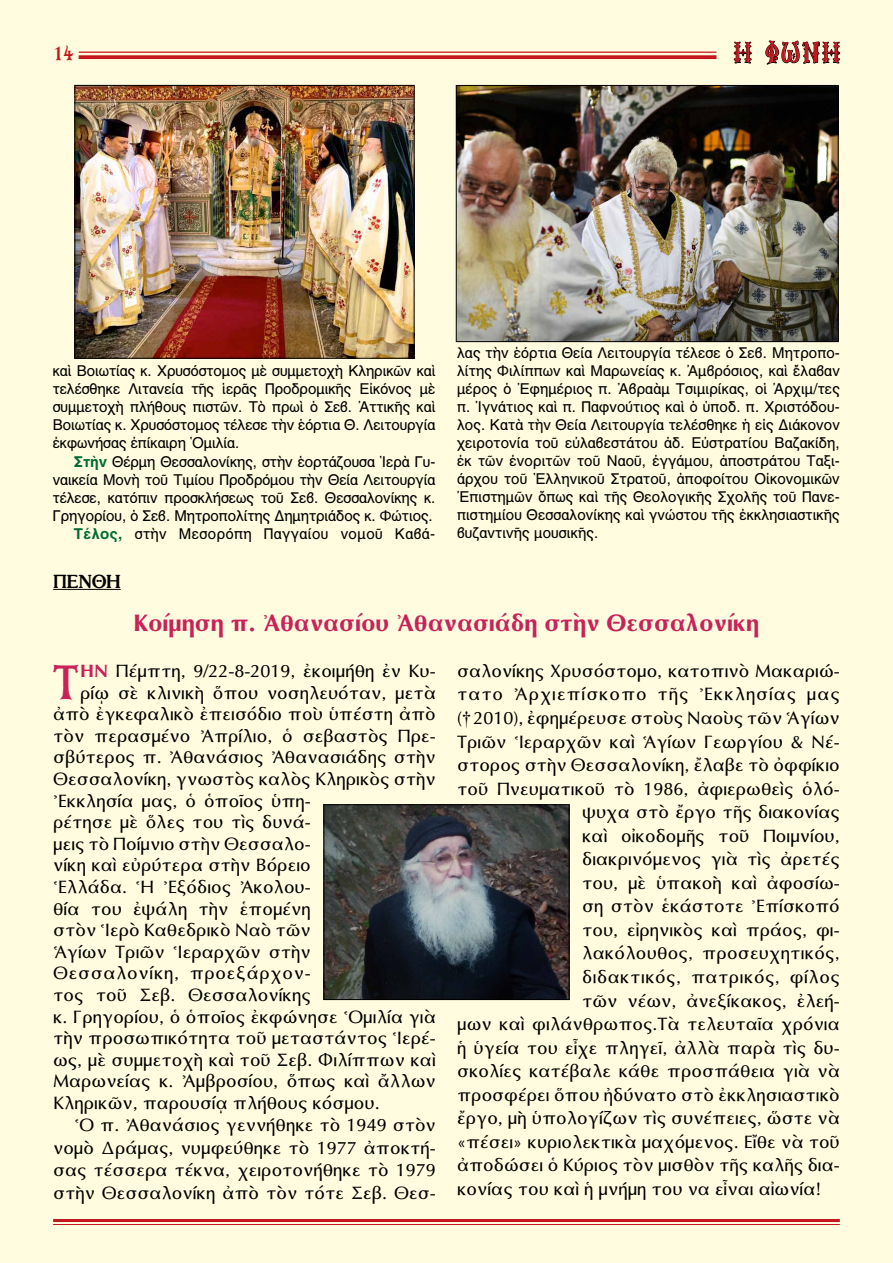
<style>
.page{position:relative;width:893px;height:1263px;background:#fffcdf}
.page>*{position:absolute;margin:0;border:0;box-sizing:border-box;transform-origin:0 0}
.t1{font:48.75px "BYZIMAK";color:#c82258}
.t2{font:27px "Mg Agia Sofia UC Normal";color:#c4161c}
.t3{font:24px "CTOS Optima Bold Test 2";color:#c82258}
.t4{font:19.5px "BYZIMAK";color:#c4161c}
.t5{font:18px "CTOS Optima Roman Test 2";color:#000}
.t6{font:18px "CTOS Optima Roman Test 2";letter-spacing:.05em;color:#000}
.t7{font:18px "CTOS Optima Roman Test 2";letter-spacing:.025em;color:#000}
.t8{font:18px "CTOS Optima Roman Test 2";letter-spacing:.04em;color:#000}
.t9{font:18px "CTOS Souvenir Medium Test 1";color:#000}
.t10{font:15px/18px "CTOS Helvetica Regular Test 1";color:#000;text-align:justify}
.s1{font-family:"CTOS Helvetica Bold Test 1";color:#006c32}
.s2{font-family:"Times New Roman"}
.s3{font-family:"CTOS Optima Bold Test 2";color:#c82258}
</style>
<div class="page">
<hr style="left:79px;top:52px;width:637px;height:1px;background:#c4161c">
<svg style="left:79px;top:55px;width:637px;height:4px;background:#c82629"></svg>
<hr style="left:53px;top:1219px;width:787px;height:3px;background:#c4161c">
<hr style="left:53px;top:1224px;width:787px;height:1px;background:#c4161c">
<svg style="left:734px;top:41px;width:18px;height:23px"></svg>
<svg style="left:765px;top:40px;width:75px;height:25px;background:#aba995"></svg>
<img style="left:77px;top:87px;width:335px;height:270px">
<div style="left:75px;top:85px;width:339px;height:274px;border:1px solid #000"></div>
<img style="left:458px;top:87px;width:378px;height:253px">
<div style="left:456px;top:85px;width:382px;height:257px;border:1px solid #000"></div>
<hr style="left:53px;top:589px;width:68px;height:1px;background:#000">
<img style="left:326px;top:806px;width:241px;height:192px">
<div style="left:324px;top:804px;width:245px;height:196px;border:1px solid #000"></div>
<p class="t4" style="left:53px;top:42px;width:22px">14</p>
<h2 class="t2" style="left:734px;top:41px;width:108px">Η ΦΩΝΗ</h2>
<p class="t10" style="left:53px;top:362px;width:384px">καὶ Βοιωτίας κ. Χρυσόστομος μὲ συμμετοχὴ Κληρικῶν καὶ τελέσθηκε Λιτανεία τῆς ἱερᾶς Προδρομικῆς Εἰκόνος μὲ συμμετοχὴ πλήθους πιστῶν. Τὸ πρωὶ ὁ Σεβ. Ἀττικῆς καὶ Βοιωτίας κ. Χρυσόστομος τέλεσε τὴν ἑόρτια Θ. Λειτουργία ἐκφωνήσας ἐπίκαιρη Ὁμιλία.</p>
<p class="t10" style="left:53px;top:452px;width:384px;text-align:right"><span class="s1">Στὴν</span> Θέρμη Θεσσαλονίκης, στὴν ἑορτάζουσα Ἱερὰ Γυ&shy;ναικεία Μονὴ τοῦ Τιμίου Προδρόμου τὴν Θεία Λειτουργία τέλεσε, κατόπιν προσκλήσεως τοῦ Σεβ. Θεσσαλονίκης κ.<br>Γρηγορίου, ὁ Σεβ. Μητροπολίτης Δημητριάδος κ. Φώτιος.<br><span class="s1">Τέλος,</span> στὴν Μεσορόπη Παγγαίου νομοῦ Καβά-</p>
<p class="t9" style="left:53px;top:570px;width:69px">πενθη</p>
<p class="t10" style="left:457px;top:344px;width:384px">λας τὴν ἑόρτια Θεία Λειτουργία τέλεσε ὁ Σεβ. Μητροπο&shy;λίτης Φιλίππων καὶ Μαρωνείας κ. Ἀμβρόσιος, καὶ ἔλαβαν μέρος ὁ Ἐφημέριος π. Ἀβραὰμ Τσιμιρίκας, οἱ Ἀρχιμ/τες π. Ἰγνάτιος καὶ π. Παφνούτιος καὶ ὁ ὑποδ. π. Χριστόδου&shy;λος. Κατὰ τὴν Θεία Λειτουργία τελέσθηκε ἡ εἰς Διάκονον χειροτονία τοῦ εὐλαβεστάτου ἀδ. Εὐστρατίου Βαζακίδη, ἐκ τῶν ἐνοριτῶν τοῦ Ναοῦ, ἐγγάμου, ἀποστράτου Ταξι&shy;άρχου τοῦ Ἑλληνικοῦ Στρατοῦ, ἀποφοίτου Οἰκονομικῶν Ἐπιστημῶν ὅπως καὶ τῆς Θεολογικῆς Σχολῆς τοῦ Πανε&shy;πιστημίου Θεσσαλονίκης καὶ γνώστου τῆς ἐκκλησιαστικῆς βυζαντινῆς μουσικῆς.</p>
<h3 class="t3" style="left:134px;top:609px;width:627px">Κοίμηση π. Ἀθανασίου Ἀθανασιάδη στὴν Θεσσαλονίκη</h3>
<p class="t5" style="left:457px;top:660px;width:384px">σαλονίκης Χρυσόστομο, κατοπινὸ Μακαριώ-</p>
<p class="t6" style="left:457px;top:684px;width:384px">τατο Ἀρχιεπίσκοπο τῆς Ἐκκλησίας μας</p>
<p class="t5" style="left:457px;top:707px;width:384px">(<span class="s2">†</span>2010), ἐφημέρευσε στοὺς Ναοὺς τῶν Ἁγίων</p>
<p class="t5" style="left:457px;top:731px;width:384px">Τριῶν Ἱεραρχῶν καὶ Ἁγίων Γεωργίου &amp; Νέ-</p>
<p class="t5" style="left:457px;top:754px;width:384px">στορος στὴν Θεσσαλονίκη, ἔλαβε τὸ ὀφφίκιο</p>
<p class="t5" style="left:457px;top:778px;width:384px">τοῦ Πνευματικοῦ τὸ 1986, ἀφιερωθεὶς ὁλό-</p>
<p class="t5" style="left:582px;top:802px;width:259px">ψυχα στὸ ἔργο τῆς διακονίας</p>
<p class="t5" style="left:582px;top:825px;width:259px">καὶ οἰκοδομῆς τοῦ Ποιμνίου,</p>
<p class="t5" style="left:582px;top:849px;width:259px">διακρινόμενος γιὰ τὶς ἀρετές</p>
<p class="t5" style="left:582px;top:872px;width:259px">του, μὲ ὑπακοὴ καὶ ἀφοσίω-</p>
<p class="t5" style="left:582px;top:896px;width:259px">ση στὸν ἑκάστοτε Ἐπίσκοπό</p>
<p class="t5" style="left:582px;top:919px;width:259px">του, εἰρηνικὸς καὶ πράος, φι-</p>
<p class="t5" style="left:582px;top:943px;width:259px">λακόλουθος, προσευχητικός,</p>
<p class="t7" style="left:582px;top:966px;width:259px">διδακτικός, πατρικός, φίλος</p>
<p class="t5" style="left:582px;top:990px;width:259px">τῶν νέων, ἀνεξίκακος, ἐλεή-</p>
<p class="t5" style="left:457px;top:1013px;width:384px">μων καὶ φιλάνθρωπος.Τὰ τελευταῖα χρόνια</p>
<p class="t5" style="left:457px;top:1037px;width:384px">ἡ ὑγεία του εἶχε πληγεῖ, ἀλλὰ παρὰ τὶς δυ-</p>
<p class="t5" style="left:457px;top:1061px;width:384px">σκολίες κατέβαλε κάθε προσπάθεια γιὰ νὰ</p>
<p class="t5" style="left:457px;top:1084px;width:384px">προσφέρει ὅπου ἠδύνατο στὸ ἐκκλησιαστικὸ</p>
<p class="t5" style="left:457px;top:1108px;width:384px">ἔργο, μὴ ὑπολογίζων τὶς συνέπειες, ὥστε νὰ</p>
<p class="t5" style="left:457px;top:1131px;width:384px">«πέσει» κυριολεκτικὰ μαχόμενος. Εἴθε νὰ τοῦ</p>
<p class="t5" style="left:457px;top:1155px;width:384px">ἀποδώσει ὁ Κύριος τὸν μισθὸν τῆς καλῆς δια-</p>
<p class="t5" style="left:457px;top:1178px;width:366px">κονίας του καὶ ἡ μνήμη του να εἶναι αἰωνία!</p>
<h1 class="t1" style="left:52px;top:652px;width:30px">Τ</h1>
<p class="t5" style="left:80px;top:660px;width:357px"><span class="s3">HN</span> Πέμπτη, 9/22-8-2019, ἐκοιμήθη ἐν Κυ-</p>
<p class="t5" style="left:80px;top:682px;width:357px">ρίῳ σὲ κλινικὴ ὅπου νοσηλευόταν, μετὰ</p>
<p class="t5" style="left:53px;top:704px;width:384px">ἀπὸ ἐγκεφαλικὸ ἐπεισόδιο ποὺ ὑπέστη ἀπὸ</p>
<p class="t5" style="left:53px;top:725px;width:384px">τὸν περασμένο Ἀπρίλιο, ὁ σεβαστὸς Πρε-</p>
<p class="t5" style="left:53px;top:747px;width:384px">σβύτερος π. Ἀθανάσιος Ἀθανασιάδης στὴν</p>
<p class="t5" style="left:53px;top:768px;width:384px">Θεσσαλονίκη, γνωστὸς καλὸς Κληρικὸς στὴν</p>
<p class="t5" style="left:53px;top:790px;width:259px">Ἐκκλησία μας, ὁ ὁποῖος ὑπη-</p>
<p class="t5" style="left:53px;top:812px;width:259px">ρέτησε μὲ ὅλες του τὶς δυνά-</p>
<p class="t5" style="left:53px;top:833px;width:259px">μεις τὸ Ποίμνιο στὴν Θεσσαλο-</p>
<p class="t5" style="left:53px;top:855px;width:259px">νίκη καὶ εὐρύτερα στὴν Βόρειο</p>
<p class="t5" style="left:53px;top:876px;width:259px">Ἑλλάδα. Ἡ Ἐξόδιος Ἀκολου-</p>
<p class="t5" style="left:53px;top:898px;width:259px">θία του ἐψάλη τὴν ἑπομένη</p>
<p class="t5" style="left:53px;top:920px;width:259px">στὸν Ἱερὸ Καθεδρικὸ Ναὸ τῶν</p>
<p class="t5" style="left:53px;top:941px;width:259px">Ἁγίων Τριῶν Ἱεραρχῶν στὴν</p>
<p class="t8" style="left:53px;top:963px;width:259px">Θεσσαλονίκη, προεξάρχον-</p>
<p class="t5" style="left:53px;top:984px;width:259px">τος τοῦ Σεβ. Θεσσαλονίκης</p>
<p class="t5" style="left:53px;top:1006px;width:384px">κ. Γρηγορίου, ὁ ὁποῖος ἐκφώνησε Ὁμιλία γιὰ</p>
<p class="t5" style="left:53px;top:1028px;width:384px">τὴν προσωπικότητα τοῦ μεταστάντος Ἱερέ-</p>
<p class="t5" style="left:53px;top:1049px;width:384px">ως, μὲ συμμετοχὴ καὶ τοῦ Σεβ. Φιλίππων καὶ</p>
<p class="t5" style="left:53px;top:1071px;width:384px">Μαρωνείας κ. Ἀμβροσίου, ὅπως καὶ ἄλλων</p>
<p class="t5" style="left:53px;top:1092px;width:328px">Κληρικῶν, παρουσίᾳ πλήθους κόσμου.</p>
<p class="t5" style="left:74px;top:1115px;width:363px">Ὁ π. Ἀθανάσιος γεννήθηκε τὸ 1949 στὸν</p>
<p class="t5" style="left:53px;top:1137px;width:384px">νομὸ Δράμας, νυμφεύθηκε τὸ 1977 ἀποκτή-</p>
<p class="t5" style="left:53px;top:1160px;width:384px">σας τέσσερα τέκνα, χειροτονήθηκε τὸ 1979</p>
<p class="t5" style="left:53px;top:1182px;width:384px">στὴν Θεσσαλονίκη ἀπὸ τὸν τότε Σεβ. Θεσ-</p>
</div>
